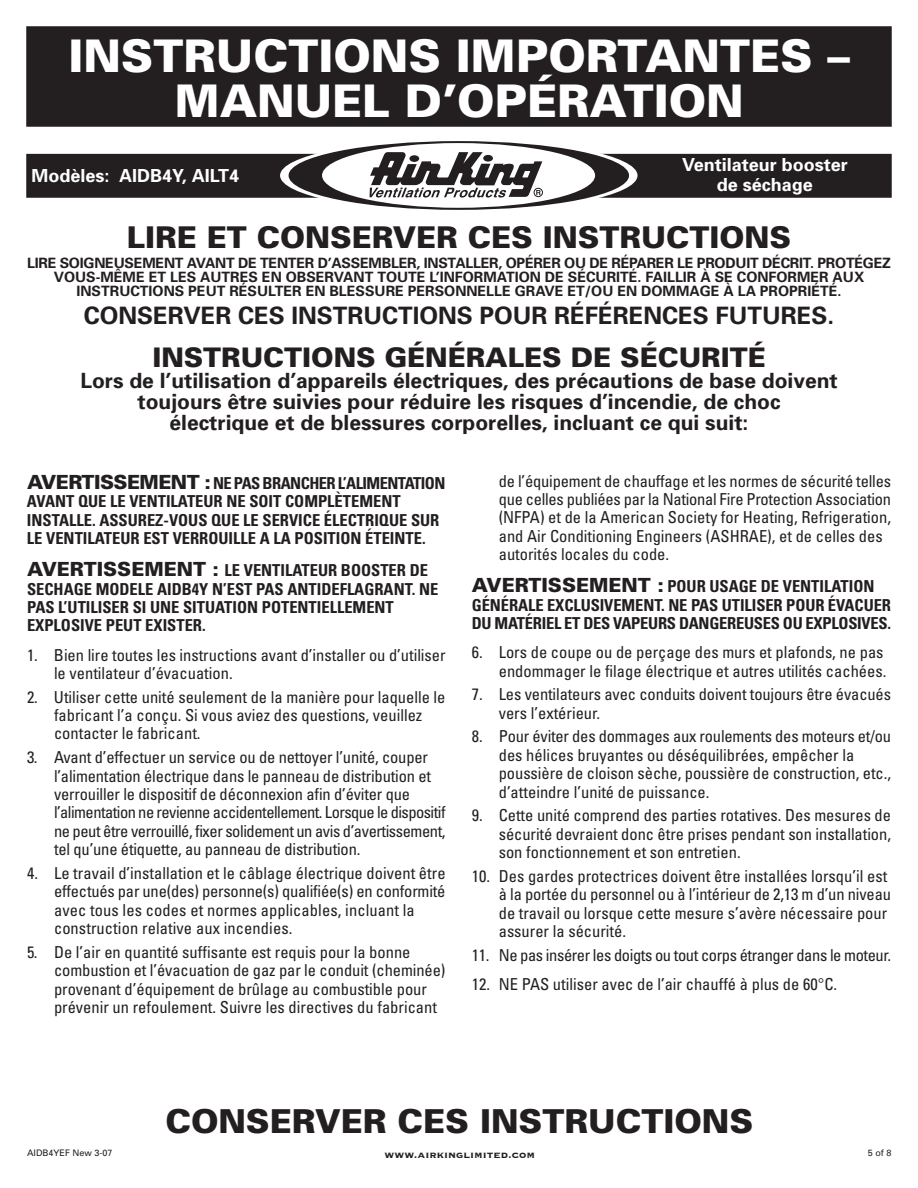
<style>
.page{position:relative;width:918px;height:1188px;background:#fff}
.page>*{position:absolute;margin:0;border:0;box-sizing:border-box;transform-origin:0 0}
.t1{font:900 45px/45px "Univers";color:#fff;text-align:center}
.t2{font:900 33px "Univers";color:#231f20}
.t3{font:900 30px "Univers";color:#231f20}
.t4{font:900 27px "Univers";color:#231f20}
.t5{font:700 24px "Univers";color:#231f20}
.t6{font:700 21px/21px "Univers";color:#231f20;text-align:center}
.t7{font:700 18px/20.2px "Univers";color:#fff;text-align:center}
.t8{font:condensed 16.5px/18.3px "Univers";color:#231f20}
.t9{font:700 condensed 16.5px/18.3px "Univers";color:#231f20}
.t10{font:condensed 16.5px "Univers";letter-spacing:-.025em;color:#231f20}
.t11{font:700 14.25px/14.2px "Univers";color:#231f20;text-align:center}
.t12{font:700 12px "Copperplate";color:#231f20}
.t13{font:9px "Univers";color:#231f20}
.s1{font-weight:900;font-stretch:normal;font-size:19.5px}
</style>
<div class="page">
<div style="left:26px;top:26px;width:866px;height:101px;background:#231f20;border:2px solid #231f20"></div>
<div style="left:26px;top:154px;width:866px;height:44px;background:#231f20;border:2px solid #231f20"></div>
<svg style="left:280px;top:139px;width:358px;height:73px"></svg>
<div style="left:289px;top:141px;width:340px;height:69px;background:#231f20;border-radius:50%"></div>
<div style="left:322px;top:143px;width:273px;height:65px;background:#fff;border-radius:50%"></div>
<div style="left:534px;top:188px;width:9px;height:9px;border:1px solid #231f20;border-radius:50%"></div>
<svg style="left:370px;top:152px;width:172px;height:46px"></svg>
<h1 class="t1" style="left:68px;top:38px;width:783px">INSTRUCTIONS IMPORTANTES –<br>MANUEL D’OPÉRATION</h1>
<p class="t7" style="left:32px;top:167px;width:209px">Modèles: AIDB4Y, AILT4</p>
<p class="t7" style="left:682px;top:156px;width:167px">Ventilateur booster de séchage</p>
<h3 class="t3" style="left:127px;top:227px;width:666px">LIRE ET CONSERVER CES INSTRUCTIONS</h3>
<p class="t11" style="left:27px;top:257px;width:866px">LIRE SOIGNEUSEMENT AVANT DE TENTER D’ASSEMBLER, INSTALLER, OPÉRER OU DE RÉPARER LE PRODUIT DÉCRIT. PROTÉGEZ<br>VOUS-MÊME ET LES AUTRES EN OBSERVANT TOUTE L’INFORMATION DE SÉCURITÉ. FAILLIR À SE CONFORMER AUX<br>INSTRUCTIONS PEUT RÉSULTER EN BLESSURE PERSONNELLE GRAVE ET/OU EN DOMMAGE À LA PROPRIÉTÉ.</p>
<h3 class="t5" style="left:84px;top:306px;width:752px">CONSERVER CES INSTRUCTIONS POUR RÉFÉRENCES FUTURES.</h3>
<h3 class="t4" style="left:152px;top:347px;width:615px">INSTRUCTIONS GÉNÉRALES DE SÉCURITÉ</h3>
<p class="t6" style="left:80px;top:372px;width:759px">Lors de l’utilisation d’appareils électriques, des précautions de base doivent toujours être suivies pour réduire les risques d’incendie, de choc<br>électrique et de blessures corporelles, incluant ce qui suit:</p>
<p class="t9" style="left:27px;top:476px;width:420px"><span class="s1">AVERTISSEMENT :</span> NE PAS BRANCHER L’ALIMENTATION AVANT QUE LE VENTILATEUR NE SOIT COMPLÈTEMENT INSTALLE. ASSUREZ-VOUS QUE LE SERVICE ÉLECTRIQUE SUR LE VENTILATEUR EST VERROUILLE A LA POSITION ÉTEINTE.</p>
<p class="t9" style="left:27px;top:563px;width:413px"><span class="s1">AVERTISSEMENT :</span> LE VENTILATEUR BOOSTER DE SECHAGE MODELE AIDB4Y N’EST PAS ANTIDEFLAGRANT. NE PAS L’UTILISER SI UNE SITUATION POTENTIELLEMENT EXPLOSIVE PEUT EXISTER.</p>
<p class="t8" style="left:54px;top:647px;width:393px;text-indent:-27px">1. Bien lire toutes les instructions avant d’installer ou d’utiliser le ventilateur d’évacuation.</p>
<p class="t8" style="left:54px;top:689px;width:393px;text-indent:-27px">2. Utiliser cette unité seulement de la manière pour laquelle le fabricant l’a conçu. Si vous aviez des questions, veuillez contacter le fabricant.</p>
<p class="t8" style="left:54px;top:750px;width:393px;text-indent:-27px">3. Avant d’effectuer un service ou de nettoyer l’unité, couper l’alimentation électrique dans le panneau de distribution et verrouiller le dispositif de déconnexion afin d’éviter que l’alimentation ne revienne accidentellement. Lorsque le dispositif ne peut être verrouillé, fixer solidement un avis d’avertissement, tel qu’une étiquette, au panneau de distribution.</p>
<p class="t8" style="left:54px;top:865px;width:393px;text-indent:-27px">4. Le travail d’installation et le câblage électrique doivent être effectués par une(des) personne(s) qualifiée(s) en conformité avec tous les codes et normes applicables, incluant la construction relative aux incendies.</p>
<p class="t8" style="left:54px;top:944px;width:393px;text-indent:-27px">5. De l’air en quantité suffisante est requis pour la bonne combustion et l’évacuation de gaz par le conduit (cheminée) provenant d’équipement de brûlage au combustible pour prévenir un refoulement. Suivre les directives du fabricant</p>
<p class="t8" style="left:499px;top:473px;width:394px">de l’équipement de chauffage et les normes de sécurité telles que celles publiées par la National Fire Protection Association (NFPA) et de la American Society for Heating, Refrigeration, and Air Conditioning Engineers (ASHRAE), et de celles des autorités locales du code.</p>
<p class="t9" style="left:472px;top:579px;width:421px"><span class="s1">AVERTISSEMENT :</span> POUR USAGE DE VENTILATION<br>GÉNÉRALE EXCLUSIVEMENT. NE PAS UTILISER POUR ÉVACUER<br>DU MATÉRIEL ET DES VAPEURS DANGEREUSES OU EXPLOSIVES.</p>
<p class="t8" style="left:472px;top:645px;width:416px;text-align:right">6. Lors de coupe ou de perçage des murs et plafonds, ne pas endommager le filage électrique et autres utilités cachées.</p>
<p class="t8" style="left:499px;top:687px;width:394px;text-indent:-27px">7. Les ventilateurs avec conduits doivent toujours être évacués vers l’extérieur.</p>
<p class="t8" style="left:499px;top:729px;width:394px;text-indent:-27px">8. Pour éviter des dommages aux roulements des moteurs et/ou des hélices bruyantes ou déséquilibrées, empêcher la poussière de cloison sèche, poussière de construction, etc., d’atteindre l’unité de puissance.</p>
<p class="t8" style="left:499px;top:808px;width:394px;text-align:justify;text-indent:-27px">9. Cette unité comprend des parties rotatives. Des mesures de sécurité devraient donc être prises pendant son installation, son fonctionnement et son entretien.</p>
<p class="t8" style="left:499px;top:868px;width:394px;text-indent:-27px">10. Des gardes protectrices doivent être installées lorsqu’il est à la portée du personnel ou à l’intérieur de 2,13 m d’un niveau de travail ou lorsque cette mesure s’avère nécessaire pour assurer la sécurité.</p>
<p class="t10" style="left:472px;top:949px;width:421px">11. Ne pas insérer les doigts ou tout corps étranger dans le moteur.</p>
<p class="t8" style="left:472px;top:976px;width:367px">12. NE PAS utiliser avec de l’air chauffé à plus de 60 C.</p>
<h2 class="t2" style="left:165px;top:1109px;width:589px">CONSERVER CES INSTRUCTIONS</h2>
<p class="t13" style="left:27px;top:1149px;width:87px">AIDB4YEF New 3-07</p>
<p class="t12" style="left:385px;top:1147px;width:152px">www.airkinglimited.com</p>
<p class="t13" style="left:868px;top:1149px;width:25px">5 of 8</p>
</div>
